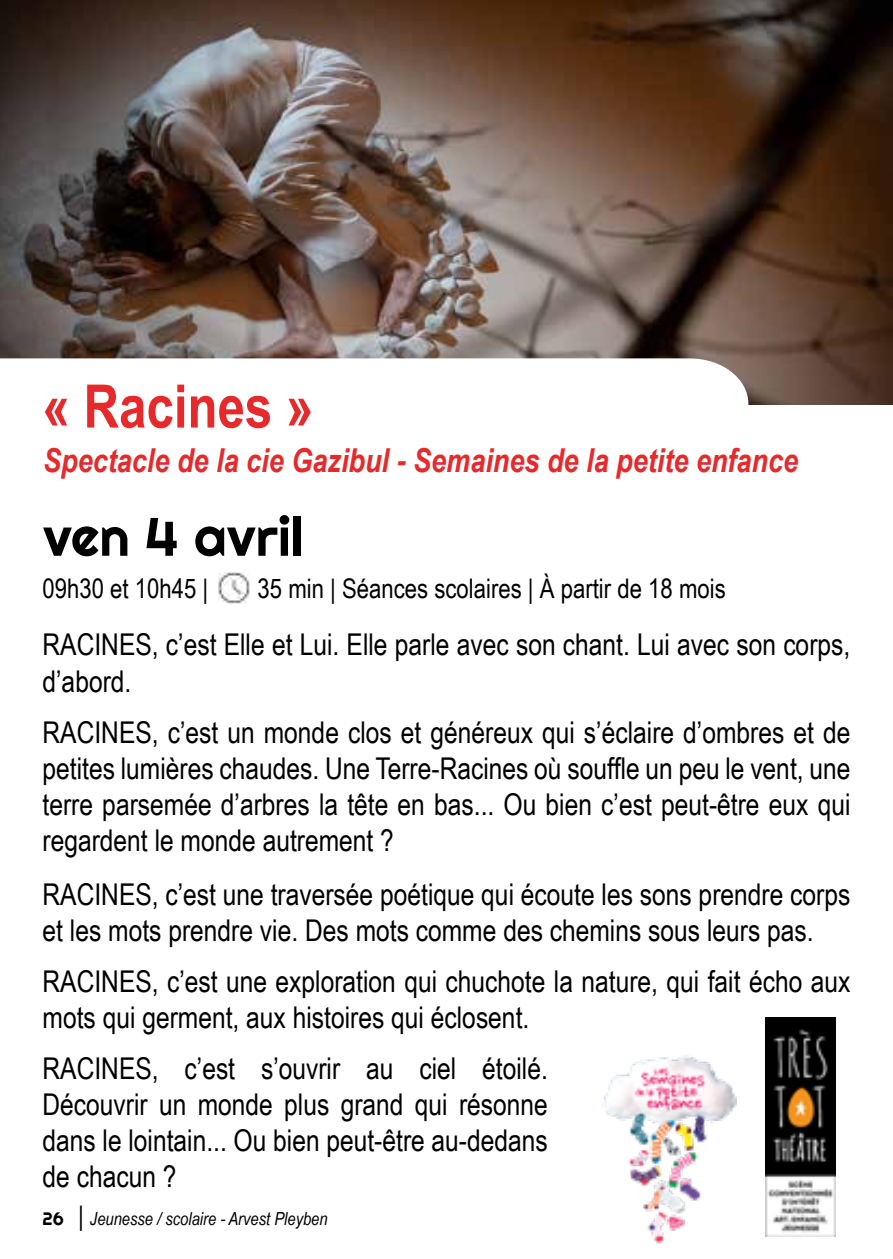
<style>
.page{position:relative;width:893px;height:1259px;background:#fff}
.page>*{position:absolute;margin:0;border:0;box-sizing:border-box;transform-origin:0 0}
.t1{font:700 60px "Arial Narrow";color:#e62a2c}
.t2{font:54px "Righteous";color:#000}
.t3{font:italic 700 33px "Arial Narrow";color:#e62a2c}
.t4{font:30px/36px "Arial Narrow";color:#000}
.t5{font:27px "Arial Narrow";color:#000}
.t6{font:italic 18px "Arial Narrow";color:#000}
.s1{font-family:"Righteous";font-style:normal}
.s2{font-style:normal;font-size:27px}
</style>
<div class="page">
<img style="left:0;top:0;width:893px;height:404px">
<svg style="left:0;top:358px;width:748px;height:46px"></svg>
<img style="left:219px;top:572px;width:31px;height:31px">
<img style="left:766px;top:1017px;width:69px;height:220px">
<img style="left:602px;top:1055px;width:135px;height:189px">
<h1 class="t1" style="left:43px;top:361px;width:272px">« Racines »</h1>
<p class="t3" style="left:43px;top:435px;width:757px">Spectacle de la cie Gazibul - Semaines de la petite enfance</p>
<h2 class="t2" style="left:43px;top:502px;width:262px">ven 4 avril</h2>
<p class="t5" style="left:43px;top:568px;width:167px">09h30 et 10h45 |</p>
<p class="t5" style="left:258px;top:568px;width:470px">35 min | Séances scolaires | À partir de 18 mois</p>
<p class="t4" style="left:43px;top:626px;width:809px">RACINES, c’est Elle et Lui. Elle parle avec son chant. Lui avec son corps, d’abord.</p>
<p class="t4" style="left:43px;top:713px;width:809px;text-align:justify">RACINES, c’est un monde clos et généreux qui s’éclaire d’ombres et de petites lumières chaudes. Une Terre-Racines où souffle un peu le vent, une terre parsemée d’arbres la tête en bas... Ou bien c’est peut-être eux qui regardent le monde autrement ?</p>
<p class="t4" style="left:43px;top:875px;width:809px">RACINES, c’est une traversée poétique qui écoute les sons prendre corps et les mots prendre vie. Des mots comme des chemins sous leurs pas.</p>
<p class="t4" style="left:43px;top:962px;width:809px">RACINES, c’est une exploration qui chuchote la nature, qui fait écho aux mots qui germent, aux histoires qui éclosent.</p>
<p class="t4" style="left:43px;top:1049px;width:507px;text-align:justify">RACINES, c’est s’ouvrir au ciel étoilé.<br>Découvrir un monde plus grand qui résonne dans le lointain... Ou bien peut-être au-dedans de chacun ?</p>
<p class="t6" style="left:43px;top:1205px;width:287px"><span class="s1">26</span> <span class="s2">|</span> Jeunesse / scolaire - Arvest Pleyben</p>
</div>
